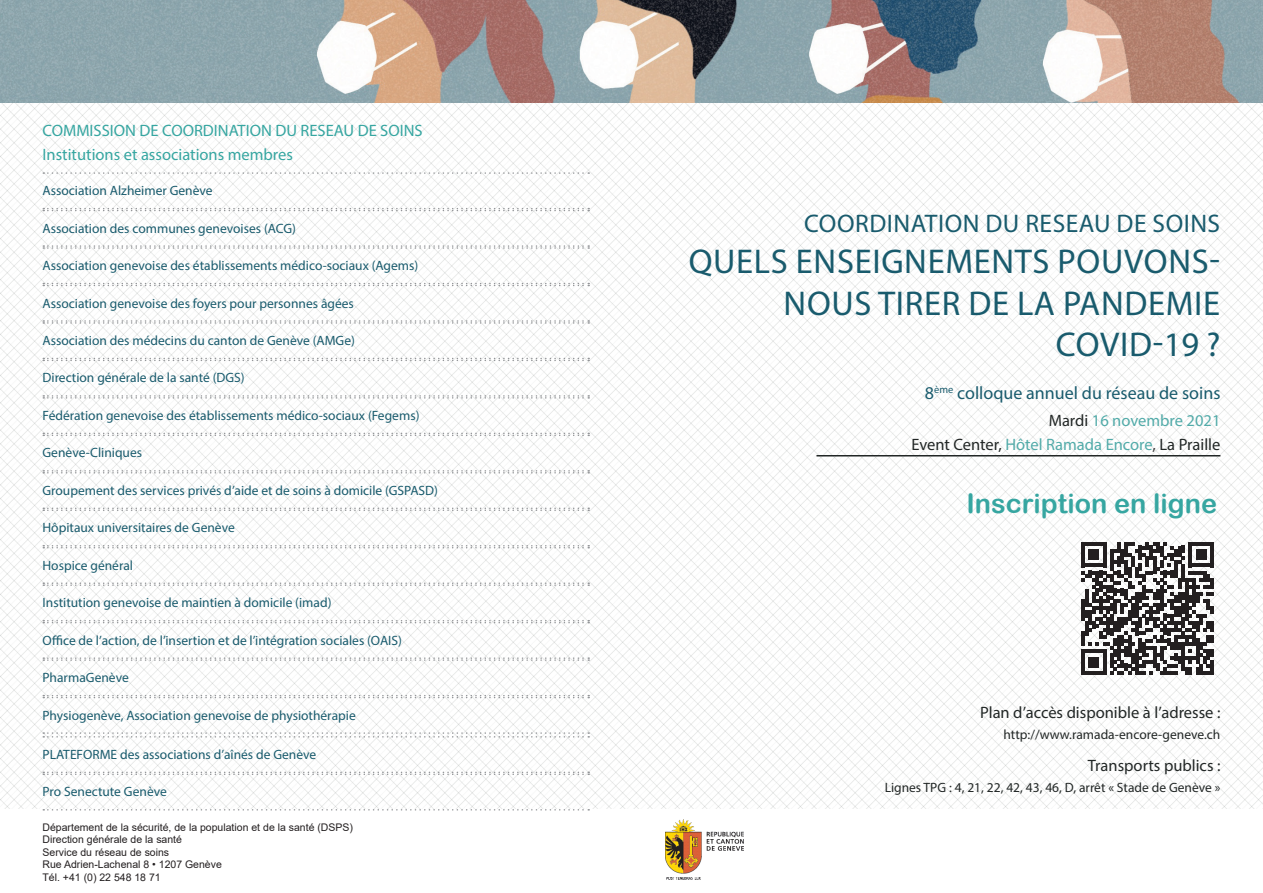
<style>
.page{position:relative;width:1263px;height:893px;background:#fff}
.page>*{position:absolute;margin:0;border:0;box-sizing:border-box;transform-origin:0 0}
.t1{font:34.5px/41.4px "Myriad Pro";letter-spacing:.02em;color:#195b6d;text-align:right}
.t2{font:27px "Arial Rounded MT Bold";color:#36a6a1}
.t3{font:25.5px "Myriad Pro";letter-spacing:.02em;color:#195b6d}
.t4{font:18px "Myriad Pro";color:#195b6d}
.t5{font:16.5px/24px "Myriad Pro";color:#36a6a1}
.t6{font:16.5px/24px "Myriad Pro";color:#52aba9;text-align:right}
.t7{font:16.5px "Myriad Pro";color:#222726}
.t8{font:13.5px "Myriad Pro";color:#195b6d}
.t9{font:13.5px "Myriad Pro";color:#222726}
.t10{font:10.5px/12.6px "Arial";color:#231f20}
.s1{color:#222726}
.s2{color:#3e3e3f}
</style>
<div class="page">
<img style="left:0;top:102px;width:1263px;height:707px">
<svg style="left:43px;top:172px;width:546px;height:2px"></svg>
<svg style="left:43px;top:208px;width:546px;height:3px"></svg>
<svg style="left:43px;top:245px;width:546px;height:4px"></svg>
<svg style="left:43px;top:283px;width:546px;height:3px"></svg>
<svg style="left:43px;top:320px;width:546px;height:4px"></svg>
<svg style="left:43px;top:358px;width:546px;height:3px"></svg>
<svg style="left:43px;top:395px;width:546px;height:4px"></svg>
<svg style="left:43px;top:433px;width:546px;height:3px"></svg>
<svg style="left:43px;top:470px;width:546px;height:4px"></svg>
<svg style="left:43px;top:508px;width:546px;height:3px"></svg>
<svg style="left:43px;top:545px;width:546px;height:3px"></svg>
<svg style="left:43px;top:582px;width:546px;height:4px"></svg>
<svg style="left:43px;top:620px;width:546px;height:3px"></svg>
<svg style="left:43px;top:657px;width:546px;height:4px"></svg>
<svg style="left:43px;top:695px;width:546px;height:3px"></svg>
<svg style="left:43px;top:732px;width:546px;height:6px"></svg>
<svg style="left:43px;top:772px;width:546px;height:3px"></svg>
<svg style="left:43px;top:809px;width:546px;height:1px"></svg>
<svg style="left:1081px;top:542px;width:132px;height:133px"></svg>
<hr style="left:1210px;top:660px;width:3px;height:15px;background:#231f20">
<img style="left:665px;top:820px;width:78px;height:60px">
<hr style="left:816px;top:455px;width:404px;height:1px;background:#222726">
<img style="left:0;top:0;width:1263px;height:102px">
<p class="t5" style="left:43px;top:118px;width:382px">COMMISSION DE COORDINATION DU RESEAU DE SOINS<br>Institutions et associations membres</p>
<p class="t8" style="left:43px;top:182px;width:172px">Association Alzheimer Genève</p>
<p class="t8" style="left:43px;top:220px;width:255px">Association des communes genevoises (ACG)</p>
<p class="t8" style="left:43px;top:257px;width:377px">Association genevoise des établissements médico-sociaux (Agems)</p>
<p class="t8" style="left:43px;top:295px;width:313px">Association genevoise des foyers pour personnes âgées</p>
<p class="t8" style="left:43px;top:332px;width:314px">Association des médecins du canton de Genève (AMGe)</p>
<p class="t8" style="left:43px;top:370px;width:204px">Direction générale de la santé (DGS)</p>
<p class="t8" style="left:43px;top:407px;width:378px">Fédération genevoise des établissements médico-sociaux (Fegems)</p>
<p class="t8" style="left:43px;top:444px;width:101px">Genève-Cliniques</p>
<p class="t8" style="left:43px;top:482px;width:397px">Groupement des services privés d’aide et de soins à domicile (GSPASD)</p>
<p class="t8" style="left:43px;top:519px;width:194px">Hôpitaux universitaires de Genève</p>
<p class="t8" style="left:43px;top:557px;width:92px">Hospice général</p>
<p class="t8" style="left:43px;top:594px;width:290px">Institution genevoise de maintien à domicile (imad)</p>
<p class="t8" style="left:43px;top:632px;width:361px">Office de l’action, de l’insertion et de l’intégration sociales (OAIS)</p>
<p class="t8" style="left:43px;top:669px;width:88px">PharmaGenève</p>
<p class="t8" style="left:43px;top:707px;width:315px">Physiogenève, Association genevoise de physiothérapie</p>
<p class="t8" style="left:43px;top:746px;width:275px">PLATEFORME des associations d’aînés de Genève</p>
<p class="t8" style="left:43px;top:783px;width:126px">Pro Senectute Genève</p>
<p class="t10" style="left:43px;top:820px;width:312px">Département de la sécurité, de la population et de la santé (DSPS)<br>Direction générale de la santé<br>Service du réseau de soins<br>Rue Adrien-Lachenal 8 • 1207 Genève<br>Tél. +41 (0) 22 548 18 71</p>
<h3 class="t3" style="left:804px;top:208px;width:417px">COORDINATION DU RESEAU DE SOINS</h3>
<h1 class="t1" style="left:689px;top:240px;width:533px">QUELS ENSEIGNEMENTS POUVONS-<br>NOUS TIRER DE LA PANDEMIE<br>COVID-19 ?</h1>
<h3 class="t4" style="left:925px;top:382px;width:297px">8<sup>ème</sup> colloque annuel du réseau de soins</h3>
<p class="t6" style="left:911px;top:408px;width:311px"><span class="s1">Mardi</span> 16 novembre 2021<br><span class="s1">Event Center,</span> Hôtel Ramada Encore<span class="s2">,</span> <span class="s1">La Praille</span></p>
<h2 class="t2" style="left:966px;top:488px;width:252px">Inscription en ligne</h2>
<p class="t7" style="left:980px;top:702px;width:242px">Plan d’accès disponible à l’adresse :</p>
<p class="t9" style="left:1003px;top:726px;width:218px">http://www.ramada-encore-geneve.ch</p>
<p class="t7" style="left:1088px;top:756px;width:134px">Transports publics :</p>
<p class="t9" style="left:885px;top:779px;width:337px">Lignes TPG : 4, 21, 22, 42, 43, 46, D, arrêt « Stade de Genève »</p>
</div>
